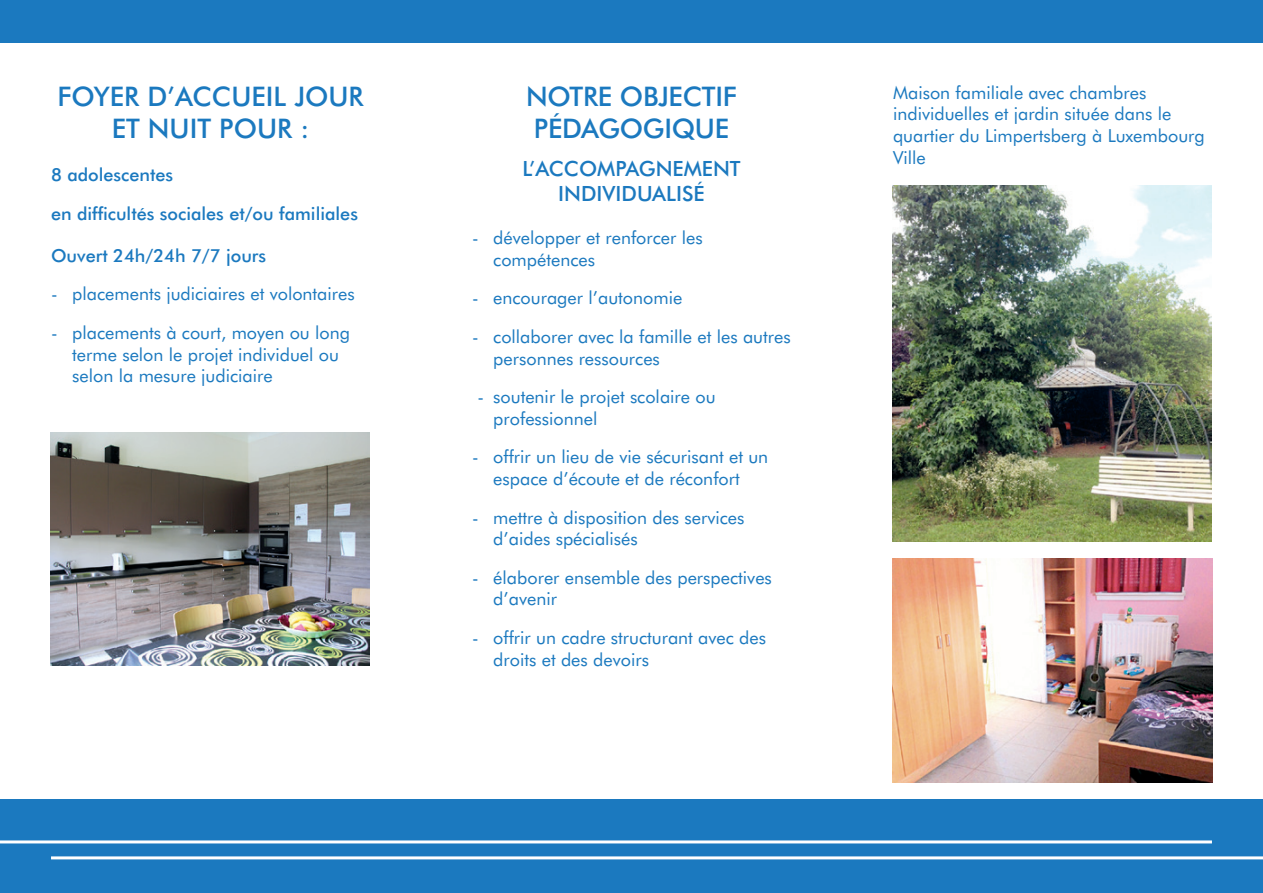
<style>
.page{position:relative;width:1263px;height:893px;background:#fff}
.page>*{position:absolute;margin:0;border:0;box-sizing:border-box;transform-origin:0 0}
.t1{font:500 27px/32.4px "Futura BT";letter-spacing:-.01em;color:#1b79bf}
.t2{font:500 21px/25.2px "Futura BT";color:#1b79bf;text-align:center}
.t3{font:18px/21.6px "Futura BT";color:#1b79bf}
.t4{font:500 18px "Futura BT";color:#1b79bf}
</style>
<div class="page">
<div style="left:0;top:799px;width:1263px;height:94px;background:#1b79bf"></div>
<hr style="left:0;top:840px;width:1212px;height:3px;background:#fff">
<hr style="left:51px;top:856px;width:1212px;height:3px;background:#fff">
<div style="left:0;top:0;width:1263px;height:43px;background:#1b79bf"></div>
<img style="left:893px;top:558px;width:319px;height:224px">
<img style="left:893px;top:186px;width:319px;height:355px">
<img style="left:51px;top:432px;width:319px;height:234px">
<p class="t1" style="left:57px;top:80px;width:308px;text-align:center">FOYER D’ACCUEIL JOUR<br>ET NUIT POUR :</p>
<p class="t4" style="left:51px;top:164px;width:124px">8 adolescentes</p>
<p class="t4" style="left:51px;top:202px;width:308px">en difficultés sociales et/ou familiales</p>
<p class="t4" style="left:51px;top:244px;width:217px">Ouvert 24h/24h 7/7 jours</p>
<p class="t3" style="left:51px;top:283px;width:305px">- placements judiciaires et volontaires</p>
<p class="t3" style="left:72px;top:322px;width:279px;text-indent:-21px">- placements à court, moyen ou long terme selon le projet individuel ou selon la mesure judiciaire</p>
<p class="t1" style="left:526px;top:80px;width:212px">NOTRE OBJECTIF<br>PÉDAGOGIQUE</p>
<p class="t2" style="left:522px;top:156px;width:220px">L’ACCOMPAGNEMENT<br>INDIVIDUALISÉ</p>
<p class="t3" style="left:493px;top:227px;width:211px;text-indent:-21px">- développer et renforcer les compétences</p>
<p class="t3" style="left:472px;top:287px;width:212px">- encourager l’autonomie</p>
<p class="t3" style="left:493px;top:326px;width:299px;text-indent:-21px">- collaborer avec la famille et les autres personnes ressources</p>
<p class="t3" style="left:493px;top:386px;width:224px;text-indent:-16px">- soutenir le projet scolaire ou professionnel</p>
<p class="t3" style="left:472px;top:446px;width:298px;text-align:center">- offrir un lieu de vie sécurisant et un espace d’écoute et de réconfort</p>
<p class="t3" style="left:493px;top:506px;width:253px;text-indent:-21px">- mettre à disposition des services d’aides spécialisés</p>
<p class="t3" style="left:493px;top:566px;width:280px;text-indent:-21px">- élaborer ensemble des perspectives d’avenir</p>
<p class="t3" style="left:493px;top:627px;width:274px;text-indent:-21px">- offrir un cadre structurant avec des droits et des devoirs</p>
<p class="t3" style="left:893px;top:81px;width:313px">Maison familiale avec chambres individuelles et jardin située dans le quartier du Limpertsberg à Luxembourg<br>Ville</p>
</div>
